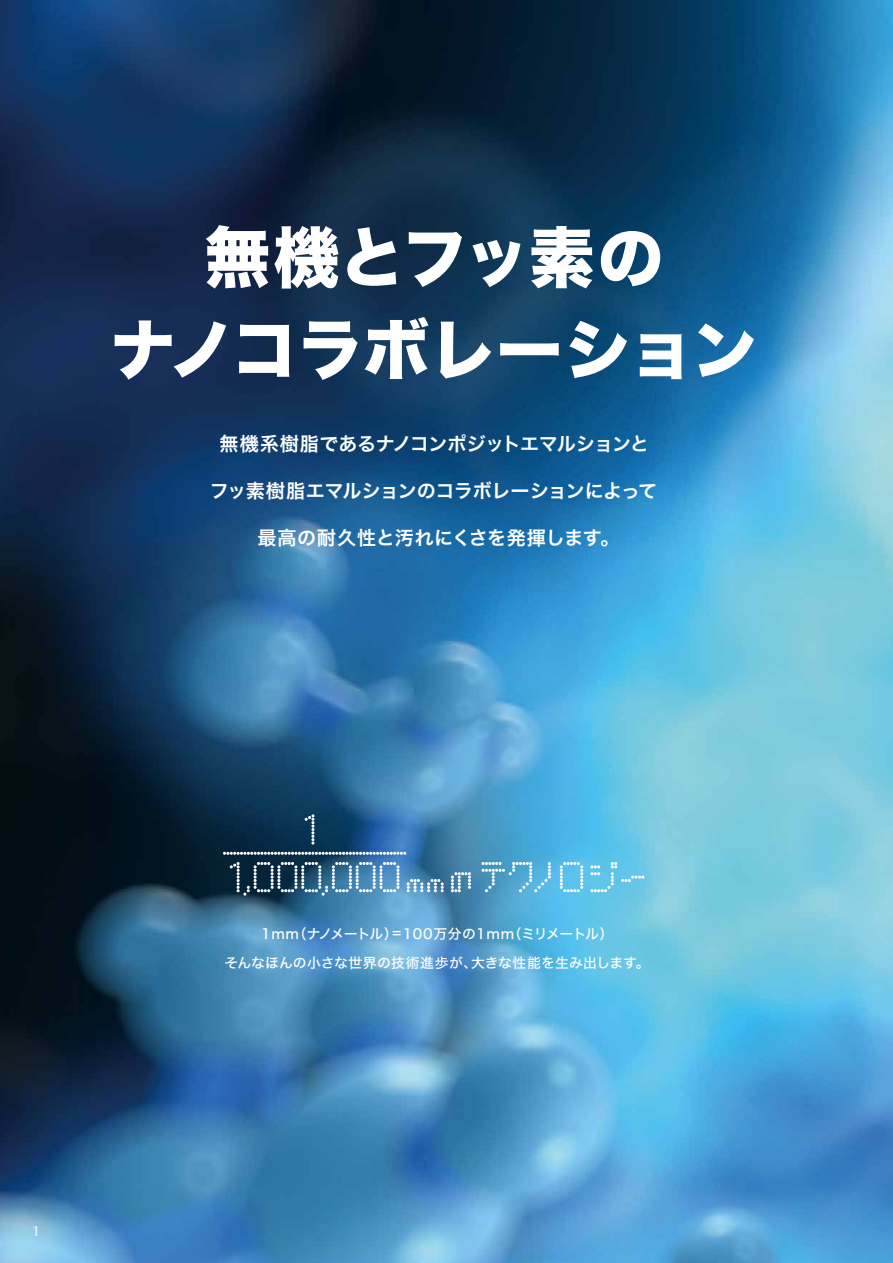
<style>
.page{position:relative;width:893px;height:1263px;background:#fff}
.page>*{position:absolute;margin:0;border:0;box-sizing:border-box;transform-origin:0 0}
.t1{font:65.85px/92.1px "Hira Kaku Std W8";letter-spacing:-.01em;color:#fff;text-align:center}
.t2{font:19.2px "Hira Kaku Std W6";letter-spacing:-.02em;color:#fff}
.t3{font:19.2px "Hira Kaku Std W6";letter-spacing:.015em;color:#fff}
.t4{font:14.85px "Optima";color:#fff}
.t5{font:13.8px/29.7px "Hira Kaku Std W5";letter-spacing:.015em;color:#fff;text-align:center}
</style>
<div class="page">
<img style="left:0;top:0;width:893px;height:1263px">
<svg style="left:407px;top:879px;width:37px;height:13px"></svg>
<svg style="left:451px;top:872px;width:20px;height:20px"></svg>
<svg style="left:230px;top:862px;width:169px;height:34px;background:#4a728f"></svg>
<svg style="left:305px;top:814px;width:9px;height:31px"></svg>
<svg style="left:223px;top:852px;width:183px;height:3px"></svg>
<svg style="left:481px;top:862px;width:70px;height:30px;background:#68b1d6"></svg>
<svg style="left:560px;top:862px;width:23px;height:30px"></svg>
<svg style="left:590px;top:862px;width:54px;height:30px;background:#74cbea"></svg>
<h1 class="t1" style="left:110px;top:214px;width:649px">無機とフッ素の<br>ナノコラボレーション</h1>
<h2 class="t2" style="left:220px;top:429px;width:431px">無機系樹脂であるナノコンポジットエマルションと</h2>
<h2 class="t2" style="left:210px;top:476px;width:449px">フッ素樹脂エマルションのコラボレーションによって</h2>
<h2 class="t3" style="left:257px;top:523px;width:364px">最高の耐久性と汚れにくさを発揮します。</h2>
<p class="t4" style="left:32px;top:1222px;width:10px">1</p>
<p class="t5" style="left:224px;top:918px;width:427px">1mm（ナノメートル）=100万分の1mm（ミリメートル）<br>そんなほんの小さな世界の技術進歩が、大きな性能を生み出します。</p>
</div>
